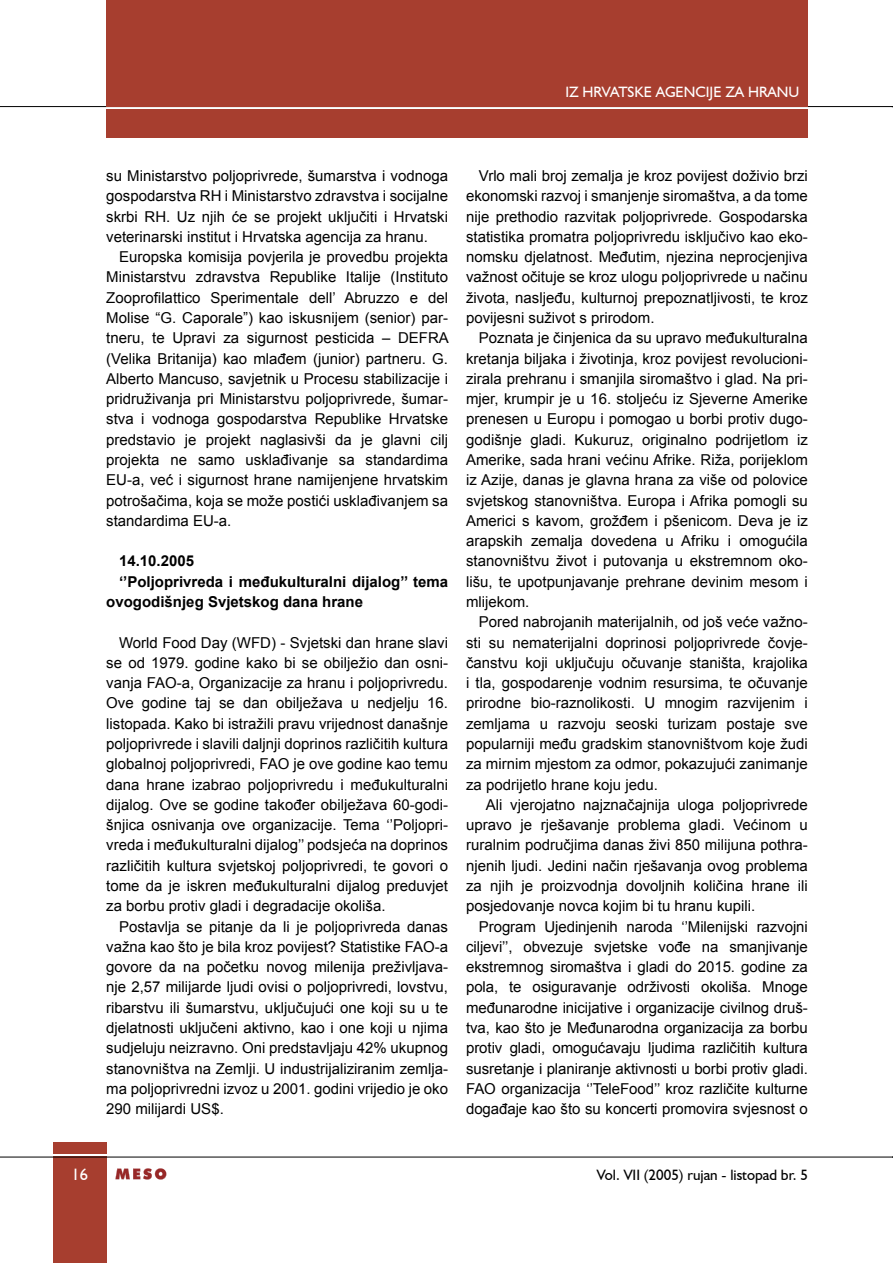
<style>
.page{position:relative;width:893px;height:1263px;background:#fff}
.page>*{position:absolute;margin:0;border:0;box-sizing:border-box;transform-origin:0 0}
.t1{font:16.5px "Humanist 521 BT";color:#fff}
.tekst{font:15px/20.2px "Arial";color:#000;text-align:justify}
.tekst-2{font:700 15px/20.2px "Arial";color:#000}
.t2{font:15px "Humanist 521 BT";color:#000}
.tekst-3{font:15px "Humanist 521 BT";color:#fff}
</style>
<div class="page">
<svg style="left:115px;top:1168px;width:51px;height:11px"></svg>
<div style="left:53px;top:1157px;width:53px;height:106px;background:#a73e2f"></div>
<hr style="left:0;top:1157px;width:893px;height:1px;background:#000">
<div style="left:53px;top:1143px;width:53px;height:11px;background:#a73e2f"></div>
<hr style="left:0;top:106px;width:893px;height:1px;background:#000">
<div style="left:106px;top:0;width:702px;height:107px;background:#a73e2f"></div>
<div style="left:106px;top:110px;width:702px;height:28px;background:#a73e2f"></div>
<p class="tekst-3" style="left:565px;top:83px;width:236px">IZ HRVATSKE AGENCIJE ZA HRANU</p>
<p class="tekst" style="left:106px;top:166px;width:343px">su Ministarstvo poljoprivrede, šumarstva i vodnoga gospodarstva RH i Ministarstvo zdravstva i socijalne skrbi RH. Uz njih će se projekt uključiti i Hrvatski veterinarski institut i Hrvatska agencija za hranu.</p>
<p class="tekst" style="left:106px;top:247px;width:344px;text-indent:13px">Europska komisija povjerila je provedbu projekta Ministarstvu zdravstva Republike Italije (Instituto Zooprofilattico Sperimentale dell’ Abruzzo e del Molise “G. Caporale”) kao iskusnijem (senior) par&shy;tneru, te Upravi za sigurnost pesticida – DEFRA (Velika Britanija) kao mlađem (junior) partneru. G.<br>Alberto Mancuso, savjetnik u Procesu stabilizacije i pridruživanja pri Ministarstvu poljoprivrede, šumar&shy;stva i vodnoga gospodarstva Republike Hrvatske predstavio je projekt naglasivši da je glavni cilj projekta ne samo usklađivanje sa standardima EU-a, već i sigurnost hrane namijenjene hrvatskim potrošačima, koja se može postići usklađivanjem sa standardima EU-a.</p>
<p class="tekst-2" style="left:119px;top:551px;width:77px">14.10.2005</p>
<p class="tekst-2" style="left:106px;top:572px;width:343px;text-indent:13px">‘’Poljoprivreda i međukulturalni dijalog’’ tema ovogodišnjeg Svjetskog dana hrane</p>
<p class="tekst" style="left:106px;top:632px;width:343px;text-indent:13px">World Food Day (WFD) - Svjetski dan hrane slavi se od 1979. godine kako bi se obilježio dan osni&shy;vanja FAO-a, Organizacije za hranu i poljoprivredu.<br>Ove godine taj se dan obilježava u nedjelju 16. listopada. Kako bi istražili pravu vrijednost današnje poljoprivrede i slavili daljnji doprinos različitih kultura globalnoj poljoprivredi, FAO je ove godine kao temu dana hrane izabrao poljoprivredu i međukulturalni dijalog. Ove se godine također obilježava 60-godi&shy;šnjica osnivanja ove organizacije. Tema ‘’Poljopri&shy;vreda i međukulturalni dijalog’’ podsjeća na doprinos različitih kultura svjetskoj poljoprivredi, te govori o tome da je iskren međukulturalni dijalog preduvjet za borbu protiv gladi i degradacije okoliša.</p>
<p class="tekst" style="left:106px;top:916px;width:343px;text-indent:13px">Postavlja se pitanje da li je poljoprivreda danas važna kao što je bila kroz povijest? Statistike FAO-a govore da na početku novog milenija preživljava&shy;nje 2,57 milijarde ljudi ovisi o poljoprivredi, lovstvu, ribarstvu ili šumarstvu, uključujući one koji su u te djelatnosti uključeni aktivno, kao i one koji u njima sudjeluju neizravno. Oni predstavljaju 42% ukupnog stanovništva na Zemlji. U industrijaliziranim zemlja&shy;ma poljoprivredni izvoz u 2001. godini vrijedio je oko 290 milijardi US$.</p>
<p class="tekst" style="left:466px;top:166px;width:343px;text-indent:13px">Vrlo mali broj zemalja je kroz povijest doživio brzi ekonomski razvoj i smanjenje siromaštva, a da tome nije prethodio razvitak poljoprivrede. Gospodarska statistika promatra poljoprivredu isključivo kao eko&shy;nomsku djelatnost. Međutim, njezina neprocjenjiva važnost očituje se kroz ulogu poljoprivrede u načinu života, nasljeđu, kulturnoj prepoznatljivosti, te kroz povijesni suživot s prirodom.</p>
<p class="tekst" style="left:466px;top:328px;width:343px;text-indent:13px">Poznata je činjenica da su upravo međukulturalna kretanja biljaka i životinja, kroz povijest revolucioni&shy;zirala prehranu i smanjila siromaštvo i glad. Na pri&shy;mjer, krumpir je u 16. stoljeću iz Sjeverne Amerike prenesen u Europu i pomogao u borbi protiv dugo&shy;godišnje gladi. Kukuruz, originalno podrijetlom iz Amerike, sada hrani većinu Afrike. Riža, porijeklom iz Azije, danas je glavna hrana za više od polovice svjetskog stanovništva. Europa i Afrika pomogli su Americi s kavom, grožđem i pšenicom. Deva je iz arapskih zemalja dovedena u Afriku i omogućila stanovništvu život i putovanja u ekstremnom oko&shy;lišu, te upotpunjavanje prehrane devinim mesom i mlijekom.</p>
<p class="tekst" style="left:466px;top:612px;width:343px;text-indent:13px">Pored nabrojanih materijalnih, od još veće važno&shy;sti su nematerijalni doprinosi poljoprivrede čovje&shy;čanstvu koji uključuju očuvanje staništa, krajolika i tla, gospodarenje vodnim resursima, te očuvanje prirodne bio-raznolikosti. U mnogim razvijenim i zemljama u razvoju seoski turizam postaje sve popularniji među gradskim stanovništvom koje žudi za mirnim mjestom za odmor, pokazujući zanimanje za podrijetlo hrane koju jedu.</p>
<p class="tekst" style="left:466px;top:795px;width:343px;text-indent:20px">Ali vjerojatno najznačajnija uloga poljoprivrede upravo je rješavanje problema gladi. Većinom u ruralnim područjima danas živi 850 milijuna pothra&shy;njenih ljudi. Jedini način rješavanja ovog problema za njih je proizvodnja dovoljnih količina hrane ili posjedovanje novca kojim bi tu hranu kupili.</p>
<p class="tekst" style="left:466px;top:916px;width:343px;text-indent:13px">Program Ujedinjenih naroda ‘’Milenijski razvojni ciljevi’’, obvezuje svjetske vođe na smanjivanje ekstremnog siromaštva i gladi do 2015. godine za pola, te osiguravanje održivosti okoliša. Mnoge međunarodne inicijative i organizacije civilnog druš&shy;tva, kao što je Međunarodna organizacija za borbu protiv gladi, omogućavaju ljudima različitih kultura susretanje i planiranje aktivnosti u borbi protiv gladi.<br>FAO organizacija ‘’TeleFood’’ kroz različite kulturne događaje kao što su koncerti promovira svjesnost o</p>
<p class="t1" style="left:71px;top:1164px;width:18px">16</p>
<p class="t2" style="left:597px;top:1165px;width:213px">Vol. VII (2005) rujan - listopad br. 5</p>
</div>
